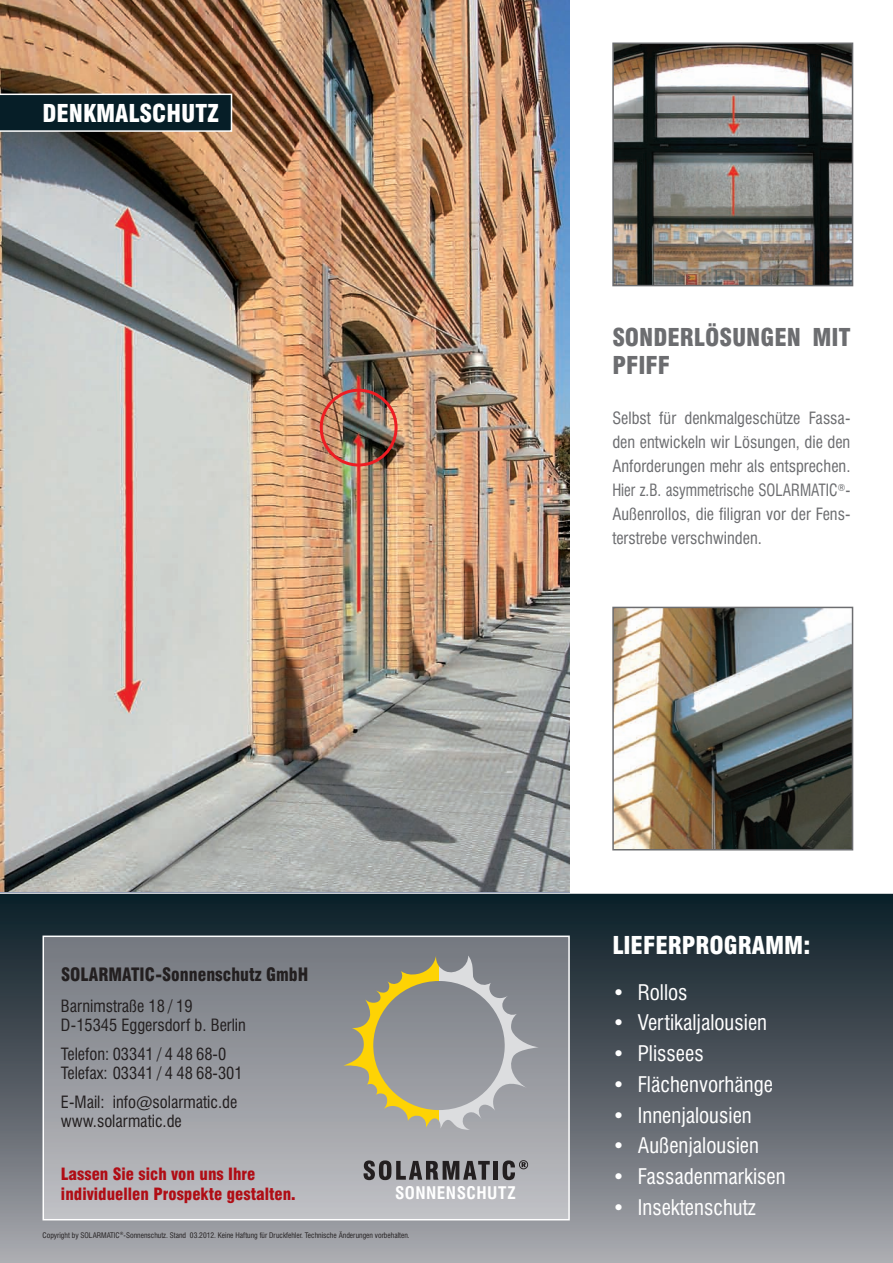
<style>
.page{position:relative;width:893px;height:1263px;background:#fff}
.page>*{position:absolute;margin:0;border:0;box-sizing:border-box;transform-origin:0 0}
.t1{font:900 condensed 24px "Swiss 721 BT";color:#fff}
.t2{font:900 condensed 24px/28.5px "Swiss 721 BT";color:#6c6d70}
.t3{font:condensed 21px "Swiss 721 BT";color:#fff}
.t4{font:900 condensed 18px "Swiss 721 BT";color:#231f20;scale:.96 1}
.t5{font:700 condensed 16.95px "Swiss 721 BT";letter-spacing:.025em;color:#fff}
.t6{font:condensed 16.5px/24px "Swiss 721 BT";color:#6c6d70;text-align:justify}
.t7{font:condensed 16.5px/19.5px "Swiss 721 BT";color:#231f20}
.t8{font:900 condensed 16.5px/19.5px "Swiss 721 BT";color:#b00d15}
.t9{font:condensed 7.5px "Swiss 721 BT";color:#231f20}
</style>
<div class="page">
<div style="left:0;top:893px;width:893px;height:370px;background:linear-gradient(to bottom,#071922,#a6a5ab)"></div>
<img style="left:46px;top:938px;width:521px;height:279px">
<div style="left:43px;top:935px;width:527px;height:285px;border:2px solid #fff"></div>
<hr style="left:0;top:892px;width:893px;height:2px;background:#fff">
<img style="left:615px;top:610px;width:235px;height:237px">
<div style="left:612px;top:607px;width:241px;height:243px;border:2px solid #6c6d70"></div>
<img style="left:615px;top:46px;width:235px;height:237px">
<div style="left:612px;top:43px;width:241px;height:243px;border:2px solid #6c6d70"></div>
<svg style="left:343px;top:955px;width:196px;height:175px;background:#9e9d92"></svg>
<svg style="left:364px;top:1160px;width:126px;height:20px;background:#6a686b"></svg>
<hr style="left:494px;top:1161px;width:4px;height:19px;background:#231f20">
<svg style="left:503px;top:1160px;width:25px;height:20px"></svg>
<img style="left:0;top:0;width:570px;height:892px">
<img style="left:320px;top:389px;width:78px;height:77px">
<svg style="left:0;top:94px;width:232px;height:38px;background:#172d36"></svg>
<h1 class="t1" style="left:43px;top:100px;width:178px">DENKMALSCHUTZ</h1>
<h1 class="t2" style="left:612px;top:323px;width:240px">SONDERLÖSUNGEN MIT<br>PFIFF</h1>
<p class="t6" style="left:612px;top:406px;width:240px">Selbst für denkmalgeschütze Fassa&shy;den entwickeln wir Lösungen, die den Anforderungen mehr als entsprechen.<br>Hier z.B. asymmetrische SOLARMATIC<sup>®</sup>- Außenrollos, die filigran vor der Fens&shy;terstrebe verschwinden.</p>
<p class="t4" style="left:61px;top:964px;width:259px">SOLARMATIC-Sonnenschutz GmbH</p>
<p class="t7" style="left:61px;top:996px;width:187px">Barnimstraße 18 / 19<br>D-15345 Eggersdorf b. Berlin</p>
<p class="t7" style="left:61px;top:1044px;width:183px">Telefon: 03341 / 4 48 68-0<br>Telefax: 03341 / 4 48 68-301</p>
<p class="t7" style="left:61px;top:1092px;width:178px">E-Mail: info@solarmatic.de www.solarmatic.de</p>
<p class="t8" style="left:61px;top:1165px;width:236px">Lassen Sie sich von uns Ihre individuellen Prospekte gestalten.</p>
<p class="t5" style="left:395px;top:1182px;width:122px">SONNENSCHUTZ</p>
<p class="t9" style="left:43px;top:1230px;width:369px">Copyright by SOLARMATIC<sup>®</sup>-Sonnenschutz. Stand 03.2012. Keine Haftung für Druckfehler. Technische Änderungen vorbehalten.</p>
<h1 class="t1" style="left:612px;top:931px;width:199px">LIEFERPROGRAMM:</h1>
<p class="t3" style="left:612px;top:980px;width:77px">• Rollos</p>
<p class="t3" style="left:612px;top:1011px;width:156px">• Vertikaljalousien</p>
<p class="t3" style="left:612px;top:1041px;width:93px">• Plissees</p>
<p class="t3" style="left:612px;top:1072px;width:162px">• Flächenvorhänge</p>
<p class="t3" style="left:612px;top:1103px;width:141px">• Innenjalousien</p>
<p class="t3" style="left:612px;top:1134px;width:148px">• Außenjalousien</p>
<p class="t3" style="left:612px;top:1164px;width:175px">• Fassadenmarkisen</p>
<p class="t3" style="left:612px;top:1195px;width:145px">• Insektenschutz</p>
</div>
